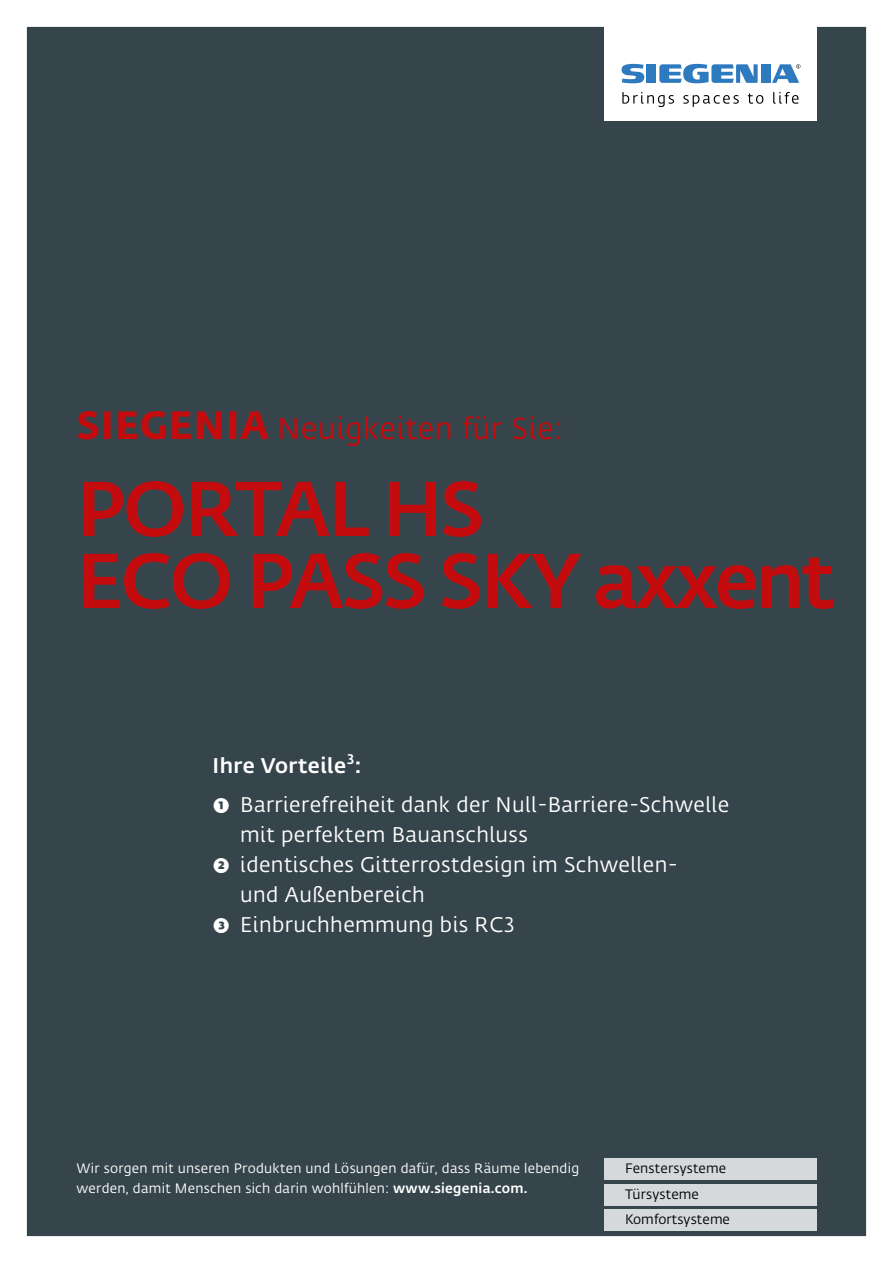
<style>
.page{position:relative;width:893px;height:1263px;background:#fff}
.page>*{position:absolute;margin:0;border:0;box-sizing:border-box;transform-origin:0 0}
.t1{font:500 76.5px/72px "Fedra Sans Alt Pro";letter-spacing:-.035em;color:#c40c0e}
.t2{font:30px "Fedra Sans Alt Pro";letter-spacing:.02em;color:#c40c0e}
.t3{font:21px "Fedra Sans Alt Pro";letter-spacing:.02em;color:#fff}
.t4{font:500 21px "Fedra Sans Alt Pro";letter-spacing:.02em;color:#fff}
.t5{font:500 13.8px "Fedra Sans Alt Pro";color:#fff}
.t6{font:13.5px/19.5px "Fedra Sans Alt Pro";letter-spacing:.02em;color:#fff}
.t7{font:13.5px/25.5px "Fedra Sans Alt Pro";letter-spacing:.015em;color:#000}
.s1{font-weight:700;font-size:39px}
.s2{font-weight:700}
.s3{font-weight:500}
</style>
<div class="page">
<div style="left:27px;top:27px;width:839px;height:1209px;background:#36454b"></div>
<div style="left:604px;top:1210px;width:212px;height:21px;background:#d6d9db"></div>
<div style="left:604px;top:1184px;width:212px;height:21px;background:#d6d9db"></div>
<div style="left:604px;top:1159px;width:212px;height:21px;background:#d6d9db"></div>
<div style="left:604px;top:18px;width:212px;height:102px;background:#fff"></div>
<svg style="left:622px;top:92px;width:52px;height:15px"></svg>
<svg style="left:683px;top:95px;width:56px;height:12px"></svg>
<svg style="left:748px;top:94px;width:15px;height:10px"></svg>
<svg style="left:773px;top:92px;width:26px;height:12px"></svg>
<div style="left:646px;top:64px;width:10px;height:19px;background:#2e7abf"></div>
<svg style="left:622px;top:64px;width:22px;height:19px"></svg>
<div style="left:761px;top:64px;width:9px;height:19px;background:#2e7abf"></div>
<svg style="left:659px;top:64px;width:99px;height:19px"></svg>
<svg style="left:772px;top:64px;width:28px;height:19px"></svg>
<h2 class="t2" style="left:77px;top:407px;width:488px"><span class="s1">SIEGENIA</span> Neuigkeiten für Sie:</h2>
<h1 class="t1" style="left:77px;top:468px;width:760px">PORTAL HS<br>ECO PASS SKY axxent</h1>
<p class="t5" style="left:347px;top:748px;width:9px">3</p>
<p class="t3" style="left:213px;top:790px;width:518px"><span class="s2">➊</span> Barrierefreiheit dank der Null-Barriere-Schwelle</p>
<p class="t3" style="left:240px;top:820px;width:289px">mit perfektem Bauanschluss</p>
<p class="t3" style="left:213px;top:850px;width:467px"><span class="s2">➋</span> identisches Gitterrostdesign im Schwellen-</p>
<p class="t3" style="left:240px;top:880px;width:186px">und Außenbereich</p>
<p class="t3" style="left:213px;top:910px;width:303px"><span class="s2">➌</span> Einbruchhemmung bis RC3</p>
<p class="t4" style="left:213px;top:750px;width:150px">Ihre Vorteile :</p>
<p class="t6" style="left:77px;top:1158px;width:504px">Wir sorgen mit unseren Produkten und Lösungen dafür, dass Räume lebendig werden, damit Menschen sich darin wohlfühlen: <span class="s3">www.siegenia.com.</span></p>
<p class="t7" style="left:625px;top:1155px;width:106px">Fenstersysteme<br>Türsysteme<br>Komfortsysteme</p>
</div>
